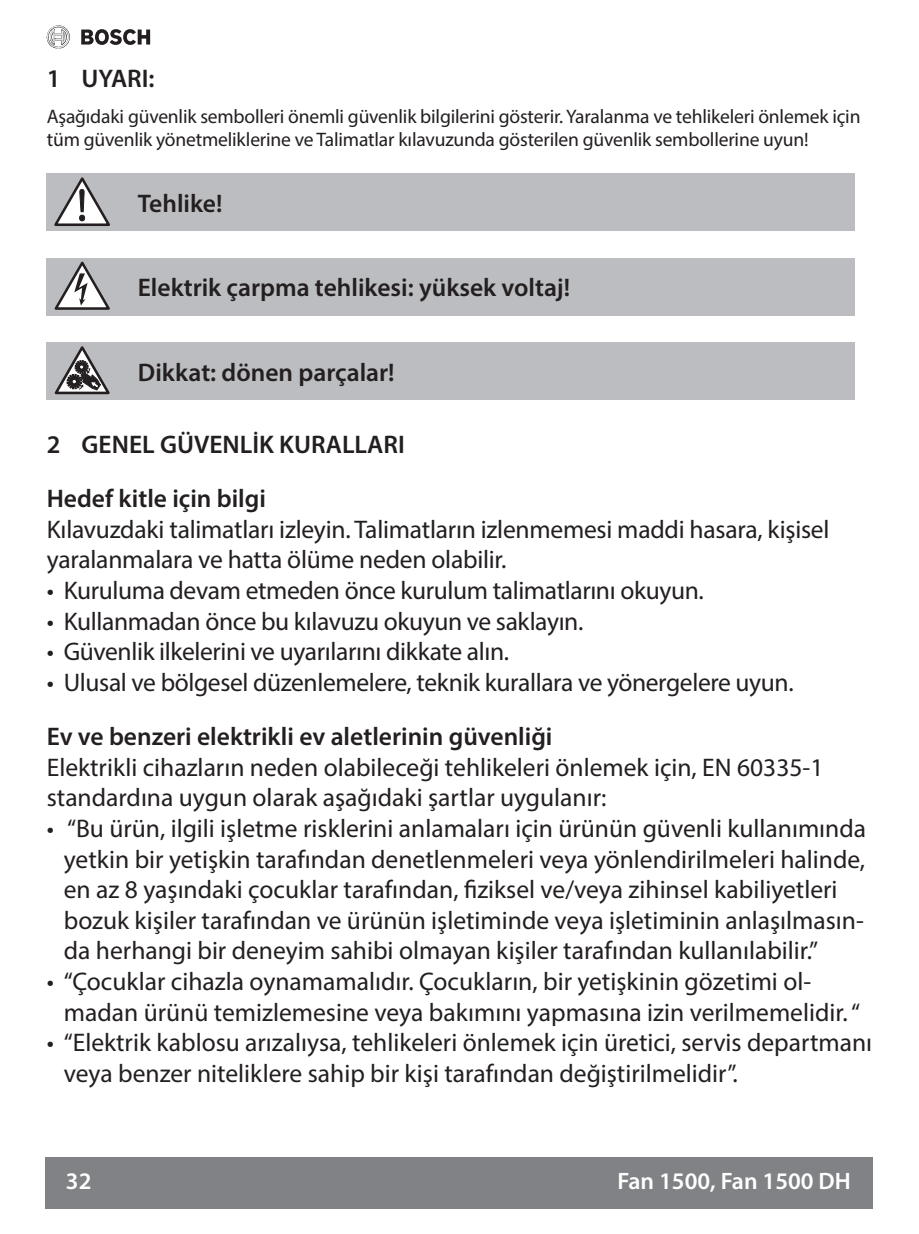
<style>
.page{position:relative;width:919px;height:1234px;background:#fff}
.page>*{position:absolute;margin:0;border:0;box-sizing:border-box;transform-origin:0 0}
.regular_big_text{font:25.5px/30.6px "Myriad Pro";color:#231f20}
.important_text_bold{font:600 25.5px "Myriad Pro";color:#231f20}
.t1{font:600 23.7px "Myriad Pro";color:#fff}
.regular_text{font:19.5px/23.4px "Myriad Pro";letter-spacing:-.01em;color:#231f20}
</style>
<div class="page">
<div style="left:46px;top:1157px;width:827px;height:51px;background:#808285"></div>
<svg style="left:47px;top:26px;width:23px;height:23px"></svg>
<svg style="left:81px;top:29px;width:69px;height:16px"></svg>
<div style="left:47px;top:173px;width:808px;height:57px;background:#bcbdc0"></div>
<svg style="left:54px;top:177px;width:56px;height:49px"></svg>
<div style="left:47px;top:258px;width:808px;height:57px;background:#bcbdc0"></div>
<svg style="left:54px;top:261px;width:56px;height:49px"></svg>
<div style="left:47px;top:342px;width:808px;height:57px;background:#bcbdc0"></div>
<svg style="left:54px;top:346px;width:56px;height:49px"></svg>
<p class="important_text_bold" style="left:47px;top:62px;width:109px">1 UYARI:</p>
<p class="regular_text" style="left:47px;top:104px;width:815px">Aşağıdaki güvenlik sembolleri önemli güvenlik bilgilerini gösterir. Yaralanma ve tehlikeleri önlemek için tüm güvenlik yönetmeliklerine ve Talimatlar kılavuzunda gösterilen güvenlik sembollerine uyun!</p>
<p class="important_text_bold" style="left:138px;top:187px;width:86px">Tehlike!</p>
<p class="important_text_bold" style="left:138px;top:271px;width:434px">Elektrik çarpma tehlikesi: yüksek voltaj!</p>
<p class="important_text_bold" style="left:138px;top:356px;width:258px">Dikkat: dönen parçalar!</p>
<p class="important_text_bold" style="left:47px;top:428px;width:359px">2 GENEL GÜVENLİK KURALLARI</p>
<p class="important_text_bold" style="left:47px;top:482px;width:220px">Hedef kitle için bilgi</p>
<p class="regular_big_text" style="left:47px;top:513px;width:784px">Kılavuzdaki talimatları izleyin. Talimatların izlenmemesi maddi hasara, kişisel yaralanmalara ve hatta ölüme neden olabilir.</p>
<p class="regular_big_text" style="left:47px;top:574px;width:656px">• Kuruluma devam etmeden önce kurulum talimatlarını okuyun.</p>
<p class="regular_big_text" style="left:47px;top:605px;width:535px">• Kullanmadan önce bu kılavuzu okuyun ve saklayın.</p>
<p class="regular_big_text" style="left:47px;top:635px;width:461px">• Güvenlik ilkelerini ve uyarılarını dikkate alın.</p>
<p class="regular_big_text" style="left:47px;top:666px;width:746px">• Ulusal ve bölgesel düzenlemelere, teknik kurallara ve yönergelere uyun.</p>
<p class="important_text_bold" style="left:47px;top:720px;width:507px">Ev ve benzeri elektrikli ev aletlerinin güvenliği</p>
<p class="regular_big_text" style="left:47px;top:751px;width:778px">Elektrikli cihazların neden olabileceği tehlikeleri önlemek için, EN 60335-1 standardına uygun olarak aşağıdaki şartlar uygulanır:</p>
<p class="regular_big_text" style="left:64px;top:812px;width:803px;text-indent:-17px">• “Bu ürün, ilgili işletme risklerini anlamaları için ürünün güvenli kullanımında yetkin bir yetişkin tarafından denetlenmeleri veya yönlendirilmeleri halinde, en az 8 yaşındaki çocuklar tarafından, fiziksel ve/veya zihinsel kabiliyetleri bozuk kişiler tarafından ve ürünün işletiminde veya işletiminin anlaşılmasın&shy;da herhangi bir deneyim sahibi olmayan kişiler tarafından kullanılabilir.”</p>
<p class="regular_big_text" style="left:64px;top:965px;width:797px;text-indent:-17px">• “Çocuklar cihazla oynamamalıdır. Çocukların, bir yetişkinin gözetimi ol&shy;madan ürünü temizlemesine veya bakımını yapmasına izin verilmemelidir. “</p>
<p class="regular_big_text" style="left:64px;top:1026px;width:809px;text-indent:-17px">• “Elektrik kablosu arızalıysa, tehlikeleri önlemek için üretici, servis departmanı veya benzer niteliklere sahip bir kişi tarafından değiştirilmelidir”.</p>
<p class="t1" style="left:66px;top:1165px;width:27px">32</p>
<p class="t1" style="left:617px;top:1165px;width:235px">Fan 1500, Fan 1500 DH</p>
</div>
